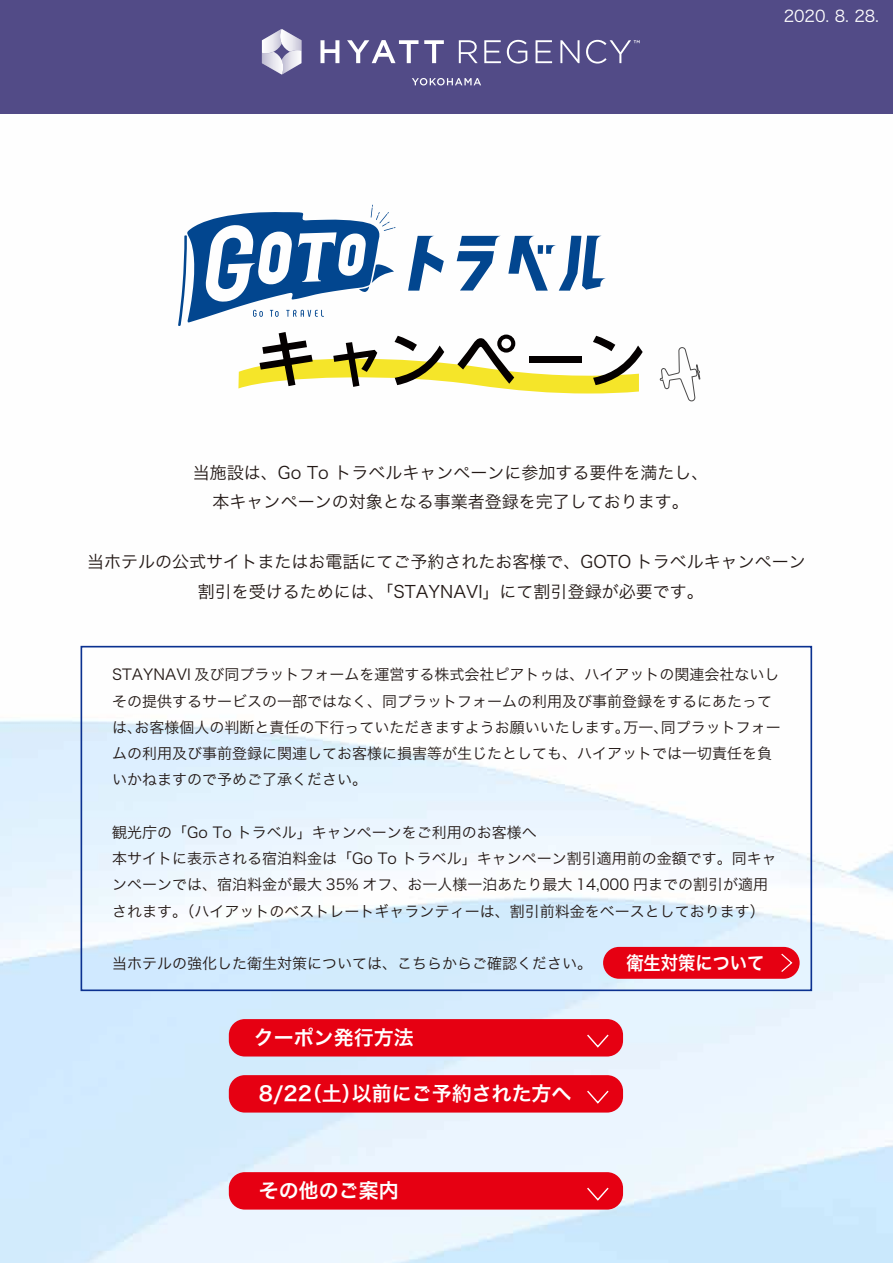
<style>
.page{position:relative;width:893px;height:1263px;background:#fff}
.page>*{position:absolute;margin:0;border:0;box-sizing:border-box;transform-origin:0 0}
.t1{font:19.95px "Hira Kaku Std N W6";color:#fff}
.t2{font:18.9px "Hira Kaku Std N W6";color:#fff;scale:.91 1}
.t3{font:16.95px/29.7px "Hira Kaku Std N W3";color:#221815;text-align:center}
.t4{font:15.9px "Hira Kaku Std N W3";color:#fff}
.t5{font:15px/26.2px "Hira Kaku Std N W3";color:#221815}
</style>
<div class="page">
<img style="left:0;top:204px;width:893px;height:1059px">
<div style="left:0;top:0;width:893px;height:114px;background:#524b87"></div>
<svg style="left:659px;top:247px;width:41px;height:227px"></svg>
<svg style="left:238px;top:332px;width:405px;height:61px"></svg>
<svg style="left:178px;top:205px;width:217px;height:121px"></svg>
<svg style="left:408px;top:236px;width:36px;height:55px"></svg>
<svg style="left:457px;top:236px;width:44px;height:54px"></svg>
<svg style="left:508px;top:236px;width:98px;height:55px"></svg>
<svg style="left:412px;top:78px;width:69px;height:7px"></svg>
<svg style="left:347px;top:40px;width:97px;height:23px"></svg>
<svg style="left:320px;top:40px;width:19px;height:23px"></svg>
<svg style="left:459px;top:40px;width:19px;height:23px"></svg>
<svg style="left:484px;top:40px;width:17px;height:23px"></svg>
<svg style="left:507px;top:40px;width:20px;height:24px"></svg>
<svg style="left:536px;top:40px;width:16px;height:23px"></svg>
<svg style="left:560px;top:40px;width:19px;height:23px"></svg>
<svg style="left:586px;top:40px;width:54px;height:24px"></svg>
<svg style="left:262px;top:29px;width:40px;height:46px"></svg>
<div style="left:229px;top:1075px;width:394px;height:37px;background:#e60012;border-radius:16px"></div>
<div style="left:229px;top:1019px;width:394px;height:37px;background:#e60012;border-radius:16px"></div>
<svg style="left:587px;top:1034px;width:22px;height:14px"></svg>
<div style="left:229px;top:1172px;width:394px;height:37px;background:#e60012;border-radius:16px"></div>
<svg style="left:587px;top:1187px;width:22px;height:14px"></svg>
<svg style="left:587px;top:1090px;width:22px;height:14px"></svg>
<div style="left:603px;top:947px;width:197px;height:32px;background:#e60012;border-radius:16px"></div>
<svg style="left:781px;top:953px;width:12px;height:19px"></svg>
<div style="left:81px;top:646px;width:731px;height:345px;border:2px solid #0b3190"></div>
<p class="t4" style="left:784px;top:4px;width:97px">2020. 8. 28.</p>
<p class="t3" style="left:193px;top:457px;width:517px">当施設は、Go To トラベルキャンペーンに参加する要件を満たし、本キャンペーンの対象となる事業者登録を完了しております。</p>
<p class="t3" style="left:87px;top:546px;width:720px">当ホテルの公式サイトまたはお電話にてご予約されたお客様で、GOTO トラベルキャンペーン割引を受けるためには、「STAYNAVI」にて割引登録が必要です。</p>
<p class="t5" style="left:112px;top:661px;width:670px">STAYNAVI 及び同プラットフォームを運営する株式会社ピアトゥは、ハイアットの関連会社ないしその提供するサービスの一部ではなく、同プラットフォームの利用及び事前登録をするにあたっては、お客様個人の判断と責任の下行っていただきますようお願いいたします。万一、同プラットフォームの利用及び事前登録に関連してお客様に損害等が生じたとしても、ハイアットでは一切責任を負いかねますので予めご了承ください。</p>
<p class="t5" style="left:112px;top:819px;width:666px">観光庁の「Go To トラベル」キャンペーンをご利用のお客様へ<br>本サイトに表示される宿泊料金は「Go To トラベル」キャンペーン割引適用前の金額です。同キャンペーンでは、宿泊料金が最大 35% オフ、お一人様一泊あたり最大 14,000 円までの割引が適用されます。（ハイアットのベストレートギャランティーは、割引前料金をベースとしております）</p>
<p class="t5" style="left:112px;top:950px;width:481px">当ホテルの強化した衛生対策については、こちらからご確認ください。</p>
<p class="t2" style="left:626px;top:949px;width:153px">衛生対策について</p>
<h1 class="t1" style="left:254px;top:1022px;width:161px">クーポン発行方法</h1>
<h1 class="t1" style="left:259px;top:1078px;width:314px">8/22（土）以前にご予約された方へ</h1>
<h1 class="t1" style="left:259px;top:1175px;width:141px">その他のご案内</h1>
</div>
